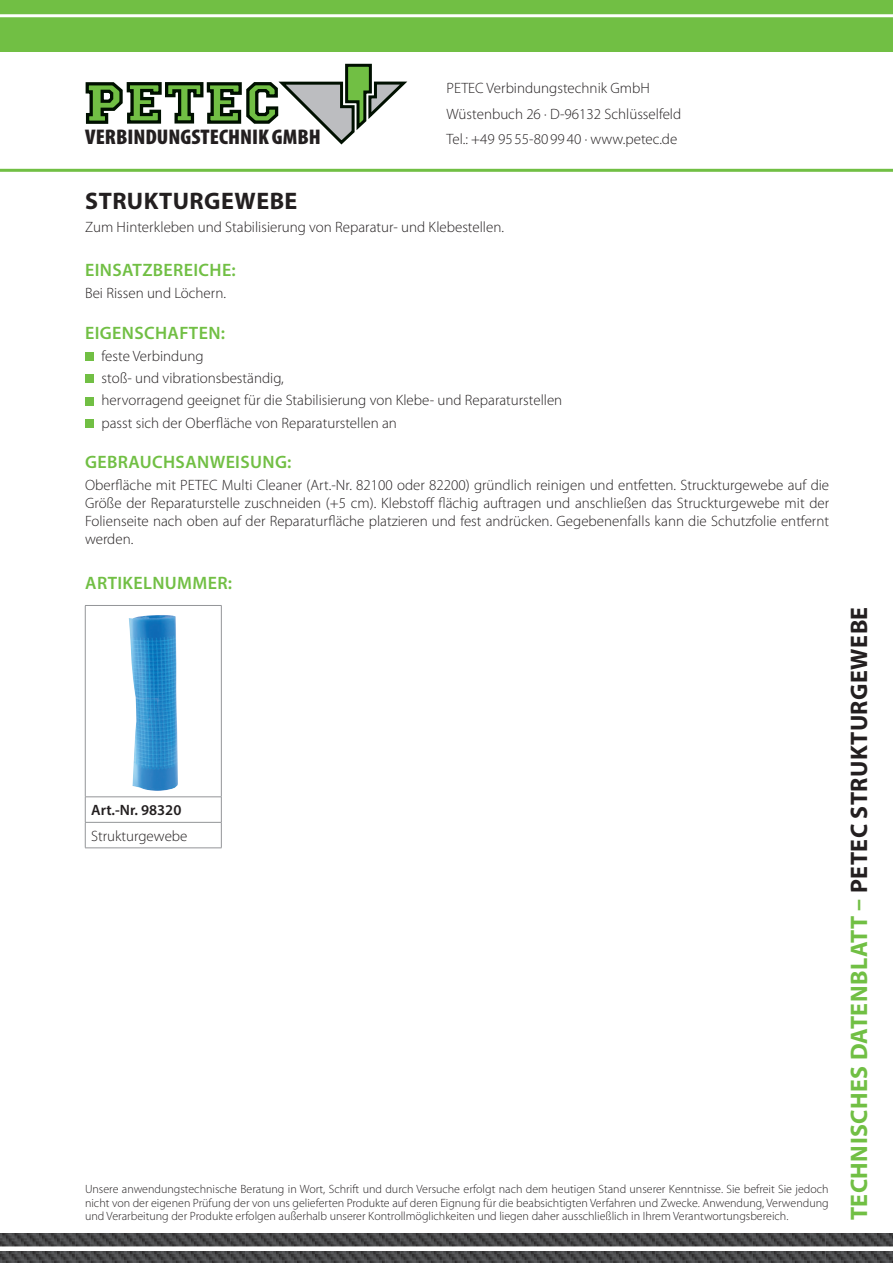
<style>
.page{position:relative;width:893px;height:1263px;background:#fff}
.page>*{position:absolute;margin:0;border:0;box-sizing:border-box;transform-origin:0 0}
.headline{font:700 24px "Myriad Pro";letter-spacing:.02em;color:#71bf44}
.headline-2{font:700 24px "Myriad Pro";letter-spacing:.02em;color:#231f20}
.t1{font:900 condensed 21.3px "Myriad Pro";color:#231f20;scale:1.05 1}
.subhead{font:600 18px "Myriad Pro";letter-spacing:.02em;color:#71bf44}
.fliesstext{font:300 15px/18px "Myriad Pro";color:#231f20;text-align:justify}
.t2{font:300 12px/13.5px "Myriad Pro";color:#231f20;text-align:justify}
.s1{font-weight:600}
.s2{color:#231f20}
</style>
<div class="page">
<div style="left:0;top:0;width:893px;height:51px;background:#71bf44"></div>
<hr style="left:0;top:14px;width:893px;height:3px;background:#fff">
<svg style="left:85px;top:63px;width:323px;height:82px"></svg>
<img style="left:0;top:1233px;width:893px;height:30px">
<div style="left:0;top:1246px;width:893px;height:5px;background:#fff"></div>
<div style="left:85px;top:352px;width:9px;height:9px;background:#71bf44"></div>
<div style="left:85px;top:375px;width:9px;height:8px;background:#71bf44"></div>
<div style="left:85px;top:397px;width:9px;height:8px;background:#71bf44"></div>
<div style="left:85px;top:419px;width:9px;height:9px;background:#71bf44"></div>
<hr style="left:85px;top:605px;width:137px;height:1px;background:#939598">
<hr style="left:85px;top:606px;width:1px;height:191px;background:#939598">
<hr style="left:221px;top:606px;width:1px;height:191px;background:#939598">
<hr style="left:85px;top:796px;width:137px;height:1px;background:#939598">
<hr style="left:85px;top:822px;width:137px;height:1px;background:#939598">
<svg style="left:85px;top:797px;width:1px;height:51px"></svg>
<svg style="left:221px;top:797px;width:1px;height:51px"></svg>
<hr style="left:85px;top:848px;width:137px;height:1px;background:#939598">
<img style="left:129px;top:615px;width:49px;height:176px">
<hr style="left:0;top:169px;width:893px;height:3px;background:#71bf44">
<p class="t1" style="left:85px;top:124px;width:226px">VERBINDUNGSTECHNIK GMBH</p>
<p class="fliesstext" style="left:446px;top:79px;width:205px">PETEC Verbindungstechnik GmbH</p>
<p class="fliesstext" style="left:446px;top:104px;width:236px">Wüstenbuch 26 · D-96132 Schlüsselfeld</p>
<p class="fliesstext" style="left:446px;top:130px;width:232px">Tel.: +49 95 55-80 99 40 · www.petec.de</p>
<p class="headline-2" style="left:85px;top:185px;width:214px">STRUKTURGEWEBE</p>
<p class="fliesstext" style="left:85px;top:217px;width:420px">Zum Hinterkleben und Stabilisierung von Reparatur- und Klebestellen.</p>
<p class="subhead" style="left:85px;top:259px;width:152px">EINSATZBEREICHE:</p>
<p class="fliesstext" style="left:85px;top:284px;width:143px">Bei Rissen und Löchern.</p>
<p class="subhead" style="left:85px;top:321px;width:141px">EIGENSCHAFTEN:</p>
<p class="fliesstext" style="left:102px;top:347px;width:103px">feste Verbindung</p>
<p class="fliesstext" style="left:102px;top:369px;width:184px">stoß- und vibrationsbeständig,</p>
<p class="fliesstext" style="left:102px;top:391px;width:462px">hervorragend geeignet für die Stabilisierung von Klebe- und Reparaturstellen</p>
<p class="fliesstext" style="left:102px;top:413px;width:297px">passt sich der Oberfläche von Reparaturstellen an</p>
<p class="subhead" style="left:85px;top:450px;width:208px">GEBRAUCHSANWEISUNG:</p>
<p class="fliesstext" style="left:85px;top:476px;width:746px">Oberfläche mit PETEC Multi Cleaner (Art.-Nr. 82100 oder 82200) gründlich reinigen und entfetten. Struckturgewebe auf die Größe der Reparaturstelle zuschneiden (+5 cm). Klebstoff flächig auftragen und anschließen das Struckturgewebe mit der Folienseite nach oben auf der Reparaturfläche platzieren und fest andrücken. Gegebenenfalls kann die Schutzfolie entfernt werden.</p>
<p class="subhead" style="left:85px;top:571px;width:148px">ARTIKELNUMMER:</p>
<p class="fliesstext" style="left:91px;top:797px;width:98px;line-height:25.5px"><span class="s1">Art.-Nr. 98320<br></span>Strukturgewebe</p>
<p class="t2" style="left:85px;top:1182px;width:745px">Unsere anwendungstechnische Beratung in Wort, Schrift und durch Versuche erfolgt nach dem heutigen Stand unserer Kenntnisse. Sie befreit Sie jedoch nicht von der eigenen Prüfung der von uns gelieferten Produkte auf deren Eignung für die beabsichtigten Verfahren und Zwecke. Anwendung, Verwendung und Verarbeitung der Produkte erfolgen außerhalb unserer Kontrollmöglichkeiten und liegen daher ausschließlich in Ihrem Verantwortungsbereich.</p>
<p class="headline" style="left:843px;top:1220px;width:615px;rotate:-90deg">TECHNISCHES DATENBLATT – <span class="s2">PETEC STRUKTURGEWEBE</span></p>
</div>
